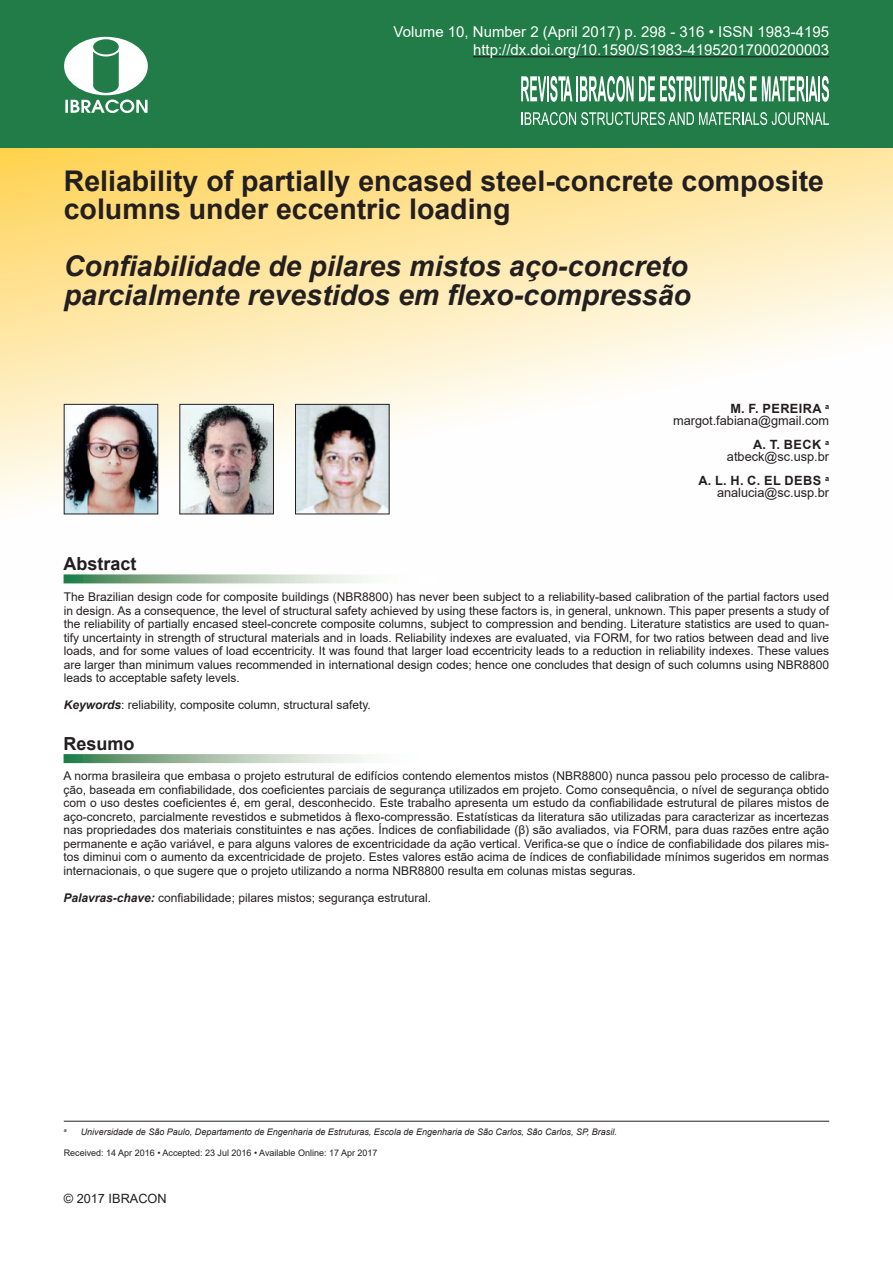
<style>
.page{position:relative;width:893px;height:1263px;background:#fff}
.page>*{position:absolute;margin:0;border:0;box-sizing:border-box;transform-origin:0 0}
.t1{font:italic 700 28.5px/28.5px "Arial";color:#231f20}
.t2{font:700 28.5px/28.5px "Arial";color:#231f20}
.t3{font:700 18px "Arial";color:#231f20}
.t4{font:15px/18px "Arial";color:#fff;text-align:right}
.t5{font:12.75px/12px "Arial";color:#231f20;text-align:right}
.t6{font:12px/13.5px "Arial";color:#231f20;text-align:justify}
.t7{font:italic 9px "Arial";color:#231f20}
.t8{font:9px "Arial";color:#231f20}
.t9{font:italic 5.25px "Arial";color:#231f20}
.s1{font-weight:700}
.s2{font-weight:700;font-style:italic}
</style>
<div class="page">
<svg style="left:0;top:148px;width:893px;height:436px"></svg>
<div style="left:0;top:0;width:893px;height:148px;background:#217c47"></div>
<svg style="left:64px;top:37px;width:84px;height:76px"></svg>
<svg style="left:521px;top:76px;width:51px;height:26px"></svg>
<hr style="left:576px;top:76px;width:2px;height:25px;background:#fff">
<svg style="left:580px;top:76px;width:249px;height:26px"></svg>
<svg style="left:521px;top:112px;width:308px;height:13px"></svg>
<hr style="left:473px;top:56px;width:356px;height:1px;background:#231f20">
<img style="left:66px;top:406px;width:90px;height:106px">
<div style="left:64px;top:404px;width:94px;height:110px;border:1px solid #231f20"></div>
<img style="left:181px;top:406px;width:91px;height:106px">
<div style="left:179px;top:404px;width:95px;height:110px;border:1px solid #231f20"></div>
<img style="left:297px;top:406px;width:90px;height:106px">
<div style="left:295px;top:404px;width:94px;height:110px;border:1px solid #231f20"></div>
<hr style="left:64px;top:1121px;width:765px;height:1px;background:#231f20">
<svg style="left:64px;top:574px;width:372px;height:9px"></svg>
<svg style="left:64px;top:754px;width:299px;height:9px;background:#a3bfa8"></svg>
<p class="t4" style="left:394px;top:23px;width:437px">Volume 10, Number 2 (April 2017) p. 298 - 316 • ISSN 1983-4195 http://dx.doi.org/10.1590/S1983-41952017000200003</p>
<h1 class="t2" style="left:64px;top:167px;width:762px">Reliability of partially encased steel-concrete composite columns under eccentric loading</h1>
<h1 class="t1" style="left:64px;top:253px;width:629px">Confiabilidade de pilares mistos aço-concreto parcialmente revestidos em flexo-compressão</h1>
<h2 class="t3" style="left:64px;top:551px;width:75px">Abstract</h2>
<p class="t5" style="left:673px;top:403px;width:158px"><span class="s1">M. F. PEREIRA</span> <sup>a </sup>margot.fabiana@gmail.com</p>
<p class="t5" style="left:727px;top:439px;width:104px"><span class="s1">A. T. BECK</span> <sup>a </sup>atbeck@sc.usp.br</p>
<p class="t5" style="left:698px;top:475px;width:132px"><span class="s1">A. L. H. C. EL DEBS</span> <sup>a </sup>analucia@sc.usp.br</p>
<p class="t6" style="left:64px;top:590px;width:767px">The Brazilian design code for composite buildings (NBR8800) has never been subject to a reliability-based calibration of the partial factors used in design. As a consequence, the level of structural safety achieved by using these factors is, in general, unknown. This paper presents a study of the reliability of partially encased steel-concrete composite columns, subject to compression and bending. Literature statistics are used to quan&shy;tify uncertainty in strength of structural materials and in loads. Reliability indexes are evaluated, via FORM, for two ratios between dead and live loads, and for some values of load eccentricity. It was found that larger load eccentricity leads to a reduction in reliability indexes. These values are larger than minimum values recommended in international design codes; hence one concludes that design of such columns using NBR8800 leads to acceptable safety levels.</p>
<p class="t6" style="left:64px;top:698px;width:308px"><span class="s2">Keywords</span>: reliability, composite column, structural safety.</p>
<h2 class="t3" style="left:64px;top:731px;width:73px">Resumo</h2>
<p class="t6" style="left:64px;top:769px;width:767px">A norma brasileira que embasa o projeto estrutural de edifícios contendo elementos mistos (NBR8800) nunca passou pelo processo de calibra&shy;ção, baseada em confiabilidade, dos coeficientes parciais de segurança utilizados em projeto. Como consequência, o nível de segurança obtido com o uso destes coeficientes é, em geral, desconhecido. Este trabalho apresenta um estudo da confiabilidade estrutural de pilares mistos de aço-concreto, parcialmente revestidos e submetidos à flexo-compressão. Estatísticas da literatura são utilizadas para caracterizar as incertezas nas propriedades dos materiais constituintes e nas ações. Índices de confiabilidade (β) são avaliados, via FORM, para duas razões entre ação permanente e ação variável, e para alguns valores de excentricidade da ação vertical. Verifica-se que o índice de confiabilidade dos pilares mis&shy;tos diminui com o aumento da excentricidade de projeto. Estes valores estão acima de índices de confiabilidade mínimos sugeridos em normas internacionais, o que sugere que o projeto utilizando a norma NBR8800 resulta em colunas mistas seguras.</p>
<p class="t6" style="left:64px;top:891px;width:369px"><span class="s2">Palavras-chave:</span> confiabilidade; pilares mistos; segurança estrutural.</p>
<p class="t9" style="left:64px;top:1126px;width:4px">a</p>
<p class="t7" style="left:81px;top:1126px;width:538px">Universidade de São Paulo, Departamento de Engenharia de Estruturas, Escola de Engenharia de São Carlos, São Carlos, SP, Brasil.</p>
<p class="t8" style="left:64px;top:1146px;width:315px">Received: 14 Apr 2016 • Accepted: 23 Jul 2016 • Available Online: 17 Apr 2017</p>
<p class="t5" style="left:64px;top:1192px;width:104px">© 2017 IBRACON</p>
</div>
